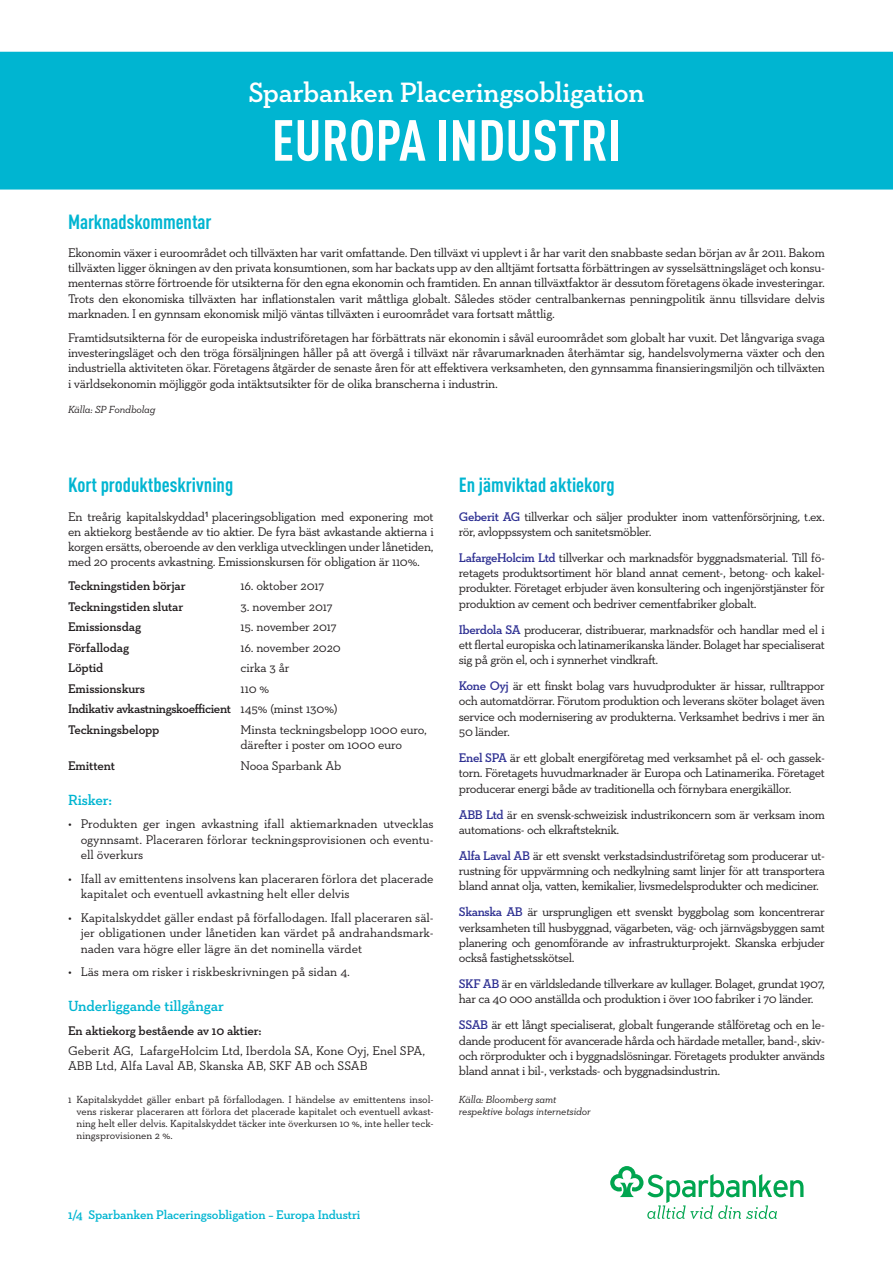
<style>
.page{position:relative;width:893px;height:1263px;background:#fff}
.page>*{position:absolute;margin:0;border:0;box-sizing:border-box;transform-origin:0 0}
.t1{font:700 condensed 57px "DINOT";letter-spacing:.005em;color:#fff}
.t2{font:600 28.5px "Neutraface Slab Text";letter-spacing:-.01em;color:#fff}
.pikkuotsikko{font:700 condensed 20.25px "DINOT";color:#00b5d1}
.leipis{font:600 15px "Neutraface Slab Text";letter-spacing:-.01em;color:#00b5d1}
.leipis-2{font:12.75px/15.3px "Neutraface Slab Text";letter-spacing:-.03em;color:#231f20;text-align:justify}
.leipis-3{font:12.75px/15.3px "Neutraface Slab Text";letter-spacing:-.005em;color:#231f20}
.leipis-4{font:600 12.75px "Neutraface Slab Text";letter-spacing:-.01em;color:#231f20}
.leipis-5{font:12.75px/15.3px "Neutraface Slab Text";letter-spacing:-.01em;color:#231f20}
.leipis-6{font:600 12.75px "Neutraface Slab Text";letter-spacing:-.01em;color:#00b5d1}
.leipis-7{font:600 12.75px "Neutraface Slab Text";letter-spacing:-.03em;color:#231f20}
.leipis-8{font:12.75px "Neutraface Slab Text";color:#231f20}
.leipis-9{font:10.5px/12px "Neutraface Slab Text";letter-spacing:-.005em;color:#231f20;text-align:justify}
.leipis-10{font:italic 10.5px/12.6px "Neutraface Slab Text";letter-spacing:-.01em;color:#231f20}
.s1{font-weight:400}
.s2{font-weight:600;color:#2e3092}
</style>
<div class="page">
<svg style="left:610px;top:1166px;width:193px;height:53px"></svg>
<div style="left:0;top:52px;width:893px;height:138px;background:#00b5d1"></div>
<p class="t2" style="left:248px;top:75px;width:398px">Sparbanken Placeringsobligation</p>
<p class="t1" style="left:272px;top:106px;width:351px">EUROPA INDUSTRI</p>
<p class="pikkuotsikko" style="left:68px;top:209px;width:145px">Marknadskommentar</p>
<p class="leipis-2" style="left:68px;top:245px;width:758px">Ekonomin växer i euroområdet och tillväxten har varit omfattande. Den tillväxt vi upplevt i år har varit den snabbaste sedan början av år 2011. Bakom tillväxten ligger ökningen av den privata konsumtionen, som har backats upp av den alltjämt fortsatta förbättringen av sysselsättningsläget och konsu&shy;menternas större förtroende för utsikterna för den egna ekonomin och framtiden. En annan tillväxtfaktor är dessutom företagens ökade investeringar.<br>Trots den ekonomiska tillväxten har inflationstalen varit måttliga globalt. Således stöder centralbankernas penningpolitik ännu tillsvidare delvis marknaden. I en gynnsam ekonomisk miljö väntas tillväxten i euroområdet vara fortsatt måttlig.</p>
<p class="leipis-2" style="left:68px;top:330px;width:758px">Framtidsutsikterna för de europeiska industriföretagen har förbättrats när ekonomin i såväl euroområdet som globalt har vuxit. Det långvariga svaga investeringsläget och den tröga försäljningen håller på att övergå i tillväxt när råvarumarknaden återhämtar sig, handelsvolymerna växter och den industriella aktiviteten ökar. Företagens åtgärder de senaste åren för att effektivera verksamheten, den gynnsamma finansieringsmiljön och tillväxten i världsekonomin möjliggör goda intäktsutsikter för de olika branscherna i industrin.</p>
<p class="leipis-10" style="left:68px;top:403px;width:89px">Källa: SP Fondbolag</p>
<p class="pikkuotsikko" style="left:68px;top:473px;width:167px">Kort produktbeskrivning</p>
<p class="leipis-2" style="left:68px;top:508px;width:367px">En treårig kapitalskyddad¹ placeringsobligation med exponering mot en aktiekorg bestående av tio aktier. De fyra bäst avkastande aktierna i korgen ersätts, oberoende av den verkliga utvecklingen under lånetiden, med 20 procents avkastning. Emissionskursen för obligation är 110%.</p>
<p class="leipis-4" style="left:68px;top:578px;width:119px">Teckningstiden börjar</p>
<p class="leipis-5" style="left:241px;top:578px;width:85px">16. oktober 2017</p>
<p class="leipis-4" style="left:68px;top:598px;width:117px">Teckningstiden slutar</p>
<p class="leipis-2" style="left:241px;top:599px;width:94px">3. november 2017</p>
<p class="leipis-4" style="left:68px;top:619px;width:75px">Emissionsdag</p>
<p class="leipis-2" style="left:241px;top:619px;width:98px">15. november 2017</p>
<p class="leipis-4" style="left:68px;top:639px;width:63px">Förfallodag</p>
<p class="leipis-5" style="left:241px;top:640px;width:102px">16. november 2020</p>
<p class="leipis-4" style="left:68px;top:660px;width:37px">Löptid</p>
<p class="leipis-2" style="left:241px;top:660px;width:51px">cirka 3 år</p>
<p class="leipis-4" style="left:68px;top:680px;width:79px">Emissionskurs</p>
<p class="leipis-2" style="left:241px;top:681px;width:30px">110 %</p>
<p class="leipis-7" style="left:68px;top:701px;width:271px">Indikativ avkastningskoefficient <span class="s1">145% (minst 130%)</span></p>
<p class="leipis-4" style="left:68px;top:721px;width:93px">Teckningsbelopp</p>
<p class="leipis-5" style="left:241px;top:722px;width:188px">Minsta teckningsbelopp 1000 euro, därefter i poster om 1000 euro</p>
<p class="leipis-4" style="left:68px;top:757px;width:49px">Emittent</p>
<p class="leipis-5" style="left:241px;top:757px;width:102px">Nooa Sparbank Ab</p>
<p class="leipis" style="left:68px;top:790px;width:46px">Risker:</p>
<p class="leipis-2" style="left:81px;top:816px;width:354px;text-indent:-13px">• Produkten ger ingen avkastning ifall aktiemarknaden utvecklas ogynnsamt. Placeraren förlorar teckningsprovisionen och eventu&shy;ell överkurs</p>
<p class="leipis-3" style="left:81px;top:871px;width:354px;text-indent:-13px">• Ifall av emittentens insolvens kan placeraren förlora det placerade kapitalet och eventuell avkastning helt eller delvis</p>
<p class="leipis-2" style="left:81px;top:910px;width:354px;text-indent:-13px">• Kapitalskyddet gäller endast på förfallodagen. Ifall placeraren säl&shy;jer obligationen under lånetiden kan värdet på andrahandsmark&shy;naden vara högre eller lägre än det nominella värdet</p>
<p class="leipis-8" style="left:68px;top:964px;width:284px">• Läs mera om risker i riskbeskrivningen på sidan 4.</p>
<p class="leipis" style="left:68px;top:997px;width:157px">Underliggande tillgångar</p>
<p class="leipis-4" style="left:68px;top:1023px;width:195px">En aktiekorg bestående av 10 aktier:</p>
<p class="leipis-3" style="left:68px;top:1042px;width:359px">Geberit AG, LafargeHolcim Ltd, Iberdola SA, Kone Oyj, Enel SPA,<br>ABB Ltd, Alfa Laval AB, Skanska AB, SKF AB och SSAB</p>
<p class="leipis-9" style="left:77px;top:1093px;width:359px;text-indent:-9px">1 Kapitalskyddet gäller enbart på förfallodagen. I händelse av emittentens insol&shy;vens riskerar placeraren att förlora det placerade kapitalet och eventuell avkast&shy;ning helt eller delvis. Kapitalskyddet täcker inte överkursen 10 %, inte heller teck&shy;ningsprovisionen 2 %.</p>
<p class="pikkuotsikko" style="left:459px;top:473px;width:157px">En jämviktad aktiekorg</p>
<p class="leipis-2" style="left:459px;top:508px;width:367px"><span class="s2">Geberit AG</span> tillverkar och säljer produkter inom vattenförsörjning, t.ex. rör, avloppssystem och sanitetsmöbler.</p>
<p class="leipis-2" style="left:459px;top:550px;width:368px"><span class="s2">LafargeHolcim Ltd</span> tillverkar och marknadsför byggnadsmaterial. Till fö&shy;retagets produktsortiment hör bland annat cement-, betong- och kakel&shy;produkter. Företaget erbjuder även konsultering och ingenjörstjänster för produktion av cement och bedriver cementfabriker globalt.</p>
<p class="leipis-2" style="left:459px;top:621px;width:368px"><span class="s2">Iberdola SA</span> producerar, distribuerar, marknadsför och handlar med el i ett flertal europiska och latinamerikanska länder. Bolaget har specialiserat sig på grön el, och i synnerhet vindkraft.</p>
<p class="leipis-2" style="left:459px;top:678px;width:368px"><span class="s2">Kone Oyj</span> är ett finskt bolag vars huvudprodukter är hissar, rulltrappor och automatdörrar. Förutom produktion och leverans sköter bolaget även service och modernisering av produkterna. Verksamhet bedrivs i mer än 50 länder.</p>
<p class="leipis-2" style="left:459px;top:750px;width:368px"><span class="s2">Enel SPA</span> är ett globalt energiföretag med verksamhet på el- och gassek&shy;torn. Företagets huvudmarknader är Europa och Latinamerika. Företaget producerar energi både av traditionella och förnybara energikällor.</p>
<p class="leipis-2" style="left:459px;top:806px;width:368px"><span class="s2">ABB Ltd</span> är en svensk-schweizisk industrikoncern som är verksam inom automations- och elkraftsteknik.</p>
<p class="leipis-2" style="left:459px;top:847px;width:368px"><span class="s2">Alfa Laval AB</span> är ett svenskt verkstadsindustriföretag som producerar ut&shy;rustning för uppvärmning och nedkylning samt linjer för att transportera bland annat olja, vatten, kemikalier, livsmedelsprodukter och mediciner.</p>
<p class="leipis-2" style="left:459px;top:904px;width:368px"><span class="s2">Skanska AB</span> är ursprungligen ett svenskt byggbolag som koncentrerar verksamheten till husbyggnad, vägarbeten, väg- och järnvägsbyggen samt planering och genomförande av infrastrukturprojekt. Skanska erbjuder också fastighetsskötsel.</p>
<p class="leipis-2" style="left:459px;top:976px;width:368px"><span class="s2">SKF AB</span> är en världsledande tillverkare av kullager. Bolaget, grundat 1907, har ca 40 000 anställda och produktion i över 100 fabriker i 70 länder.</p>
<p class="leipis-2" style="left:459px;top:1017px;width:368px"><span class="s2">SSAB</span> är ett långt specialiserat, globalt fungerande stålföretag och en le&shy;dande producent för avancerade hårda och härdade metaller, band-, skiv&shy;och rörprodukter och i byggnadslösningar. Företagets produkter används bland annat i bil-, verkstads- och byggnadsindustrin.</p>
<p class="leipis-10" style="left:459px;top:1093px;width:134px">Källa: Bloomberg samt respektive bolags internetsidor</p>
<p class="leipis-6" style="left:68px;top:1206px;width:294px">1/4 Sparbanken Placeringsobligation – Europa Industri</p>
</div>
